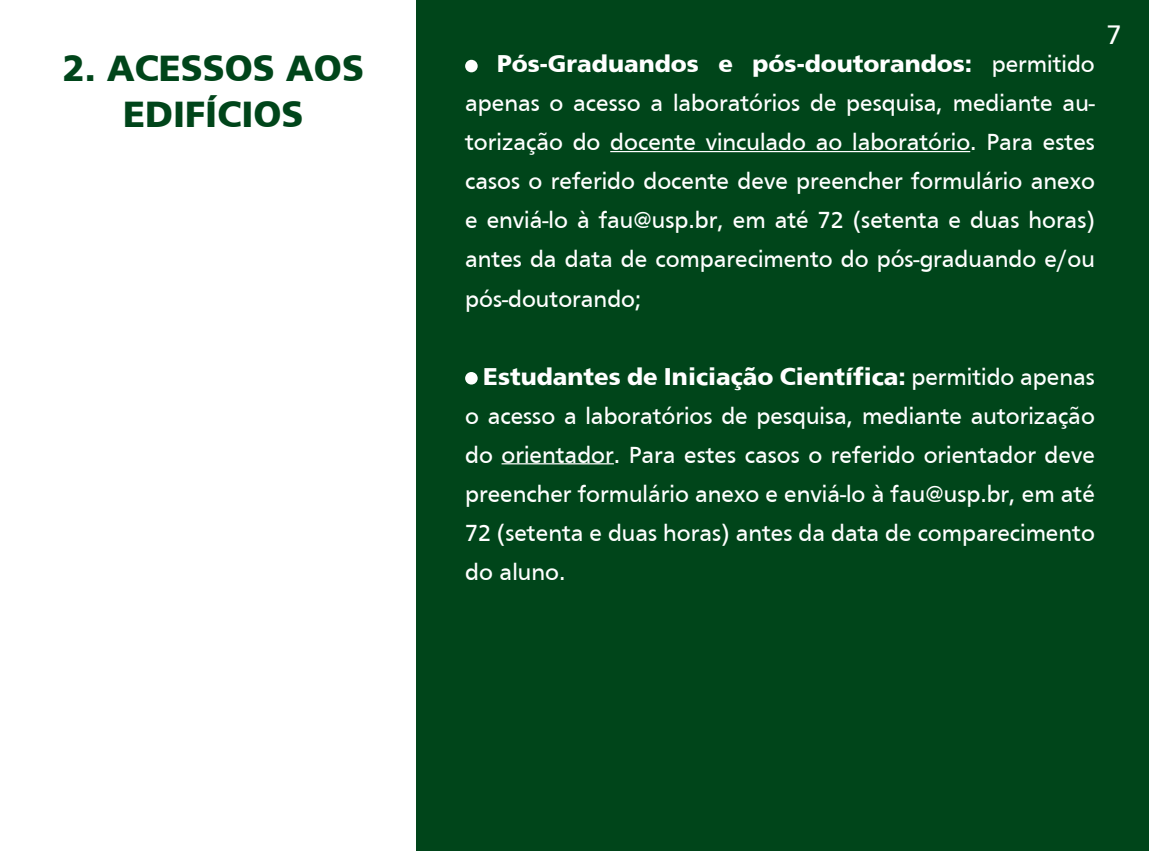
<style>
.page{position:relative;width:1149px;height:851px;background:#fff}
.page>*{position:absolute;margin:0;border:0;box-sizing:border-box;transform-origin:0 0}
.t1{font:900 36px/45px "Frutiger";color:#00451a;text-align:center}
.t2{font:27px "Humanist 777 BT Roman B";color:#fff}
.t3{font:24px/39px "Frutiger";color:#fff;text-align:justify}
.s1{font-weight:900}
</style>
<div class="page">
<div style="left:416px;top:0;width:732px;height:850px;background:#00451a"></div>
<hr style="left:610px;top:151px;width:359px;height:1px;background:#fff">
<hr style="left:501px;top:463px;width:112px;height:1px;background:#fff">
<div style="left:465px;top:60px;width:12px;height:12px;background:#fff;border-radius:50%"></div>
<div style="left:465px;top:372px;width:12px;height:12px;background:#fff;border-radius:50%"></div>
<h1 class="t1" style="left:63px;top:46px;width:303px">2. ACESSOS AOS<br>EDIFÍCIOS</h1>
<p class="t3" style="left:465px;top:45px;width:631px;text-indent:32px"><span class="s1">Pós-Graduandos e pós-doutorandos:</span> permitido apenas o acesso a laboratórios de pesquisa, mediante au&shy;torização do docente vinculado ao laboratório. Para estes casos o referido docente deve preencher formulário anexo e enviá-lo à fau@usp.br, em até 72 (setenta e duas horas) antes da data de comparecimento do pós-graduando e/ou pós-doutorando;</p>
<p class="t2" style="left:1106px;top:18px;width:17px">7</p>
<p class="t3" style="left:465px;top:357px;width:631px;text-indent:18px"><span class="s1">Estudantes de Iniciação Científica:</span> permitido apenas o acesso a laboratórios de pesquisa, mediante autorização do orientador. Para estes casos o referido orientador deve preencher formulário anexo e enviá-lo à fau@usp.br, em até 72 (setenta e duas horas) antes da data de comparecimento do aluno.</p>
</div>
